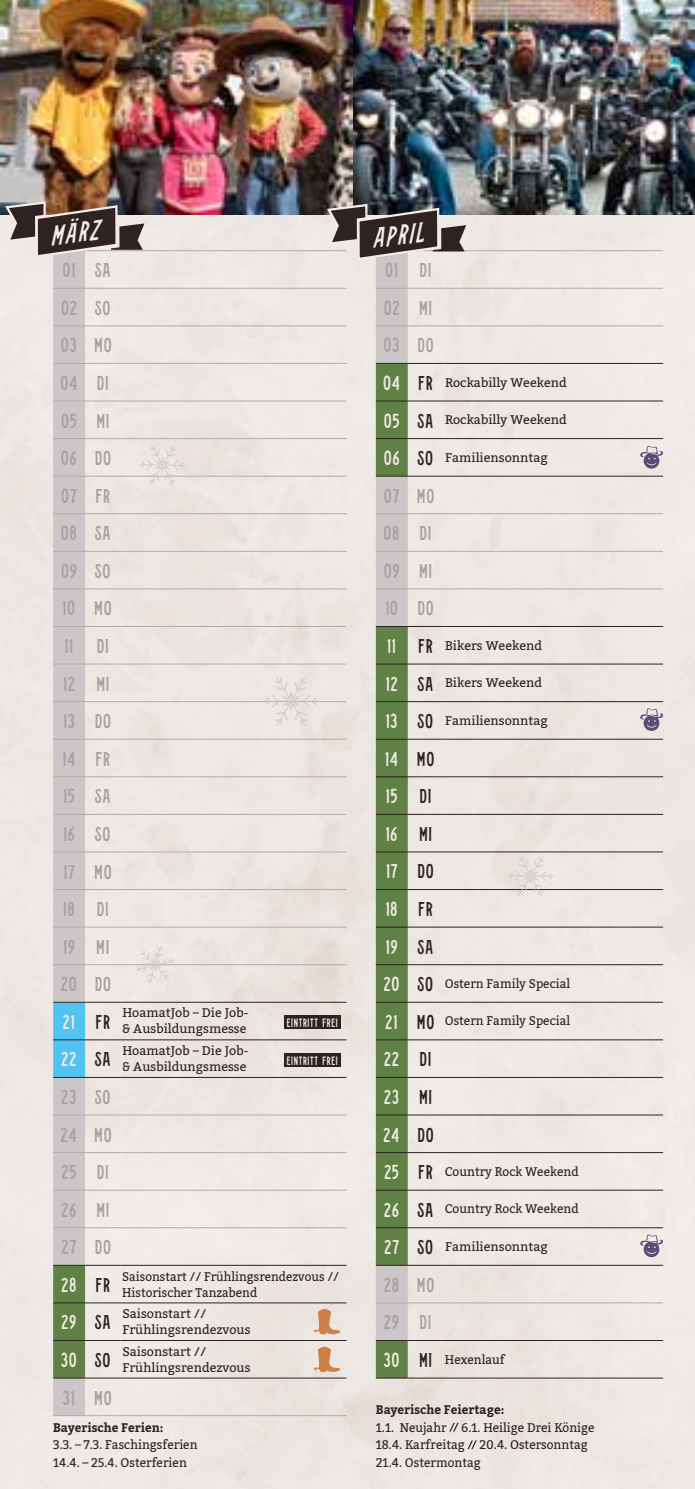
<style>
.page{position:relative;width:695px;height:1489px;background:#fff}
.page>*{position:absolute;margin:0;border:0;box-sizing:border-box;transform-origin:0 0}
.t1{font:italic 28px "Stranger Slim";color:#f4eae6}
.t2{font:20px/37.5px "Stranger Slim";color:#a8a0a1}
.t3{font:20px/37.5px "Stranger Slim";color:#f4eae6}
.t4{font:12.5px/16px "Kadwa";color:#2e2223}
.t5{font:12.5px/17.5px "Kadwa";color:#2e2223;scale:.95 1}
.t6{font:12.5px/16px "Kadwa";color:#2e2223;scale:.94 1}
.t7{font:700 12.5px "Kadwa";color:#2e2223;scale:.95 1}
.t8{font:12px "Stranger Slim";color:#f4eae6;scale:.96 1}
.s1{color:#f4eae6}
.s2{color:#2e2223}
.s3{font-family:"Stranger Slim";font-size:20px;color:#f4eae6}
.s4{font-family:"Stranger Slim";font-size:20px}
</style>
<div class="page">
<div style="left:0;top:214px;width:694px;height:1274px;background:#ede8e4"></div>
<img style="left:0;top:0;width:353px;height:214px">
<img style="left:353px;top:0;width:341px;height:214px">
<hr style="left:120px;top:250px;width:226px;height:1px;background:#b3acad">
<hr style="left:120px;top:400px;width:226px;height:1px;background:#b3acad">
<hr style="left:120px;top:438px;width:226px;height:1px;background:#b3acad">
<hr style="left:120px;top:475px;width:226px;height:1px;background:#b3acad">
<hr style="left:120px;top:513px;width:226px;height:1px;background:#b3acad">
<hr style="left:120px;top:626px;width:226px;height:1px;background:#b3acad">
<hr style="left:120px;top:889px;width:226px;height:1px;background:#b3acad">
<hr style="left:120px;top:663px;width:226px;height:1px;background:#b3acad">
<hr style="left:120px;top:926px;width:226px;height:1px;background:#b3acad">
<hr style="left:120px;top:701px;width:226px;height:1px;background:#b3acad">
<hr style="left:120px;top:964px;width:226px;height:1px;background:#b3acad">
<hr style="left:120px;top:738px;width:226px;height:1px;background:#b3acad">
<hr style="left:120px;top:776px;width:226px;height:1px;background:#b3acad">
<hr style="left:120px;top:288px;width:226px;height:1px;background:#b3acad">
<hr style="left:120px;top:551px;width:226px;height:1px;background:#b3acad">
<hr style="left:120px;top:325px;width:226px;height:1px;background:#b3acad">
<hr style="left:120px;top:588px;width:226px;height:1px;background:#b3acad">
<hr style="left:120px;top:1114px;width:226px;height:1px;background:#b3acad">
<hr style="left:120px;top:1152px;width:226px;height:1px;background:#b3acad">
<hr style="left:120px;top:1189px;width:226px;height:1px;background:#b3acad">
<hr style="left:120px;top:1227px;width:226px;height:1px;background:#b3acad">
<hr style="left:120px;top:363px;width:226px;height:1px;background:#b3acad">
<hr style="left:120px;top:814px;width:226px;height:1px;background:#b3acad">
<hr style="left:120px;top:851px;width:226px;height:1px;background:#b3acad">
<hr style="left:120px;top:1302px;width:226px;height:1px;background:#2e2223">
<hr style="left:120px;top:1339px;width:226px;height:1px;background:#2e2223">
<hr style="left:120px;top:1001px;width:226px;height:1px;background:#2e2223">
<hr style="left:120px;top:1039px;width:226px;height:1px;background:#2e2223">
<hr style="left:120px;top:1076px;width:226px;height:1px;background:#2e2223">
<hr style="left:120px;top:1264px;width:226px;height:1px;background:#2e2223">
<hr style="left:120px;top:1377px;width:226px;height:1px;background:#2e2223">
<hr style="left:120px;top:1414px;width:226px;height:1px;background:#b3acad">
<hr style="left:443px;top:250px;width:220px;height:1px;background:#b3acad">
<hr style="left:443px;top:551px;width:220px;height:1px;background:#b3acad">
<hr style="left:443px;top:588px;width:220px;height:1px;background:#b3acad">
<hr style="left:443px;top:513px;width:220px;height:1px;background:#b3acad">
<hr style="left:376px;top:1377px;width:31px;height:1px;background:#2e2223">
<hr style="left:443px;top:288px;width:220px;height:1px;background:#b3acad">
<hr style="left:443px;top:1339px;width:220px;height:1px;background:#2e2223">
<hr style="left:443px;top:1377px;width:220px;height:1px;background:#2e2223">
<hr style="left:443px;top:325px;width:220px;height:1px;background:#b3acad">
<hr style="left:407px;top:1377px;width:36px;height:1px;background:#2e2223">
<hr style="left:443px;top:1302px;width:220px;height:1px;background:#b3acad">
<hr style="left:443px;top:400px;width:220px;height:1px;background:#2e2223">
<hr style="left:443px;top:438px;width:220px;height:1px;background:#2e2223">
<hr style="left:443px;top:964px;width:220px;height:1px;background:#2e2223">
<hr style="left:443px;top:1001px;width:220px;height:1px;background:#2e2223">
<hr style="left:443px;top:626px;width:220px;height:1px;background:#2e2223">
<hr style="left:443px;top:776px;width:220px;height:1px;background:#2e2223">
<hr style="left:443px;top:814px;width:220px;height:1px;background:#2e2223">
<hr style="left:443px;top:851px;width:220px;height:1px;background:#2e2223">
<hr style="left:443px;top:889px;width:220px;height:1px;background:#2e2223">
<hr style="left:443px;top:1039px;width:220px;height:1px;background:#2e2223">
<hr style="left:443px;top:1076px;width:220px;height:1px;background:#2e2223">
<hr style="left:443px;top:1114px;width:220px;height:1px;background:#2e2223">
<hr style="left:443px;top:1152px;width:220px;height:1px;background:#2e2223">
<hr style="left:443px;top:663px;width:220px;height:1px;background:#2e2223">
<hr style="left:443px;top:701px;width:220px;height:1px;background:#2e2223">
<hr style="left:443px;top:926px;width:220px;height:1px;background:#2e2223">
<hr style="left:443px;top:1189px;width:220px;height:1px;background:#2e2223">
<hr style="left:443px;top:738px;width:220px;height:1px;background:#2e2223">
<hr style="left:443px;top:1227px;width:220px;height:1px;background:#2e2223">
<hr style="left:443px;top:475px;width:220px;height:1px;background:#2e2223">
<hr style="left:443px;top:363px;width:220px;height:1px;background:#2e2223">
<hr style="left:443px;top:1264px;width:220px;height:1px;background:#2e2223">
<svg style="left:507px;top:855px;width:47px;height:41px;background:#e3ddd9"></svg>
<svg style="left:3px;top:200px;width:183px;height:1215px;background:#dedad6"></svg>
<svg style="left:637px;top:445px;width:28px;height:23px"></svg>
<svg style="left:637px;top:1233px;width:28px;height:24px"></svg>
<svg style="left:637px;top:707px;width:28px;height:24px"></svg>
<svg style="left:449px;top:1422px;width:9px;height:9px"></svg>
<svg style="left:467px;top:1440px;width:9px;height:8px"></svg>
<svg style="left:262px;top:202px;width:204px;height:1175px;background:#d3d2c8"></svg>
<h1 class="t1" style="left:47px;top:221px;width:52px;rotate:-7deg">März</h1>
<h1 class="t1" style="left:368px;top:224px;width:55px;rotate:-7deg">April</h1>
<h2 class="t2" style="left:60px;top:251px;width:53px">01 SA<br>02 SO<br>03 MO<br>04 DI<br>05 MI<br>06 DO<br>07 FR<br>08 SA<br>09 SO<br>10 MO<br>11 DI<br>12 MI<br>13 DO<br>14 FR<br>15 SA<br>16 SO<br>17 MO<br>18 DI<br>19 MI<br>20 DO<br><span class="s1">21</span> <span class="s2">FR</span></h2>
<p class="t4" style="left:122px;top:1005px;width:128px">HoamatJob – Die Job-&amp; Ausbildungsmesse</p>
<p class="t8" style="left:286px;top:1016px;width:55px">EINTRITT FREI</p>
<p class="t8" style="left:286px;top:1053px;width:55px">EINTRITT FREI</p>
<h2 class="t3" style="left:61px;top:1040px;width:52px">22 <span class="s2">SA</span></h2>
<p class="t4" style="left:122px;top:1042px;width:128px">HoamatJob – Die Job-&amp; Ausbildungsmesse</p>
<h2 class="t2" style="left:60px;top:1077px;width:53px">23 SO<br>24 MO<br>25 DI<br>26 MI<br>27 DO<br><span class="s1">28</span> <span class="s2">FR</span></h2>
<p class="t6" style="left:122px;top:1267px;width:232px">Saisonstart // Frühlingsrendezvous //<br>Historischer Tanzabend</p>
<h2 class="t3" style="left:61px;top:1303px;width:52px">29 <span class="s2">SA</span></h2>
<p class="t4" style="left:122px;top:1305px;width:130px">Saisonstart //<br>Frühlingsrendezvous</p>
<h2 class="t3" style="left:60px;top:1340px;width:52px">30 <span class="s2">SO</span></h2>
<p class="t4" style="left:122px;top:1343px;width:130px">Saisonstart //<br>Frühlingsrendezvous</p>
<h2 class="t2" style="left:62px;top:1378px;width:51px">31 MO</h2>
<p class="t7" style="left:53px;top:1419px;width:118px">Bayerische Ferien:</p>
<p class="t5" style="left:53px;top:1436px;width:153px">3.3. – 7.3. Faschingsferien<br>14.4. – 25.4. Osterferien</p>
<h2 class="t2" style="left:383px;top:251px;width:52px;text-align:justify">01 DI 02 MI 03 DO</h2>
<p class="t4" style="left:382px;top:374px;width:186px"><span class="s3">04</span> <span class="s4">FR</span> Rockabilly Weekend</p>
<p class="t4" style="left:383px;top:412px;width:185px"><span class="s3">05</span> <span class="s4">SA</span> Rockabilly Weekend</p>
<p class="t4" style="left:383px;top:449px;width:166px"><span class="s3">06</span> <span class="s4">SO</span> Familiensonntag</p>
<h2 class="t2" style="left:383px;top:476px;width:53px">07 MO<br>08 DI<br>09 MI<br>10 DO</h2>
<p class="t4" style="left:386px;top:637px;width:157px"><span class="s3">11</span> <span class="s4">FR</span> Bikers Weekend</p>
<p class="t4" style="left:385px;top:675px;width:158px"><span class="s3">12</span> <span class="s4">SA</span> Bikers Weekend</p>
<p class="t4" style="left:385px;top:712px;width:164px"><span class="s3">13</span> <span class="s4">SO</span> Familiensonntag</p>
<h2 class="t3" style="left:384px;top:739px;width:52px">14 <span class="s2">MO<br></span>15 <span class="s2">DI<br></span>16 <span class="s2">MI<br></span>17 <span class="s2">DO<br></span>18 <span class="s2">FR<br></span>19 <span class="s2">SA</span></h2>
<p class="t5" style="left:383px;top:974px;width:198px"><span class="s3">20</span> <span class="s4">SO</span> Ostern Family Special</p>
<p class="t5" style="left:385px;top:1012px;width:196px"><span class="s3">21</span> <span class="s4">MO</span> Ostern Family Special</p>
<h2 class="t3" style="left:383px;top:1040px;width:53px;text-align:justify">22 <span class="s2">DI </span>23 <span class="s2">MI </span>24 <span class="s2">DO</span></h2>
<p class="t5" style="left:383px;top:1162px;width:207px"><span class="s3">25</span> <span class="s4">FR</span> Country Rock Weekend</p>
<p class="t5" style="left:383px;top:1200px;width:207px"><span class="s3">26</span> <span class="s4">SA</span> Country Rock Weekend</p>
<p class="t4" style="left:383px;top:1238px;width:165px"><span class="s3">27</span> <span class="s4">SO</span> Familiensonntag</p>
<h2 class="t2" style="left:383px;top:1265px;width:53px">28 MO<br>29 DI</h2>
<p class="t5" style="left:383px;top:1350px;width:130px"><span class="s3">30</span> <span class="s4">MI</span> Hexenlauf</p>
<p class="t7" style="left:376px;top:1402px;width:137px">Bayerische Feiertage:</p>
<p class="t5" style="left:376px;top:1418px;width:232px">1.1. Neujahr 6.1. Heilige Drei Könige<br>18.4. Karfreitag 20.4. Ostersonntag<br>21.4. Ostermontag</p>
</div>
